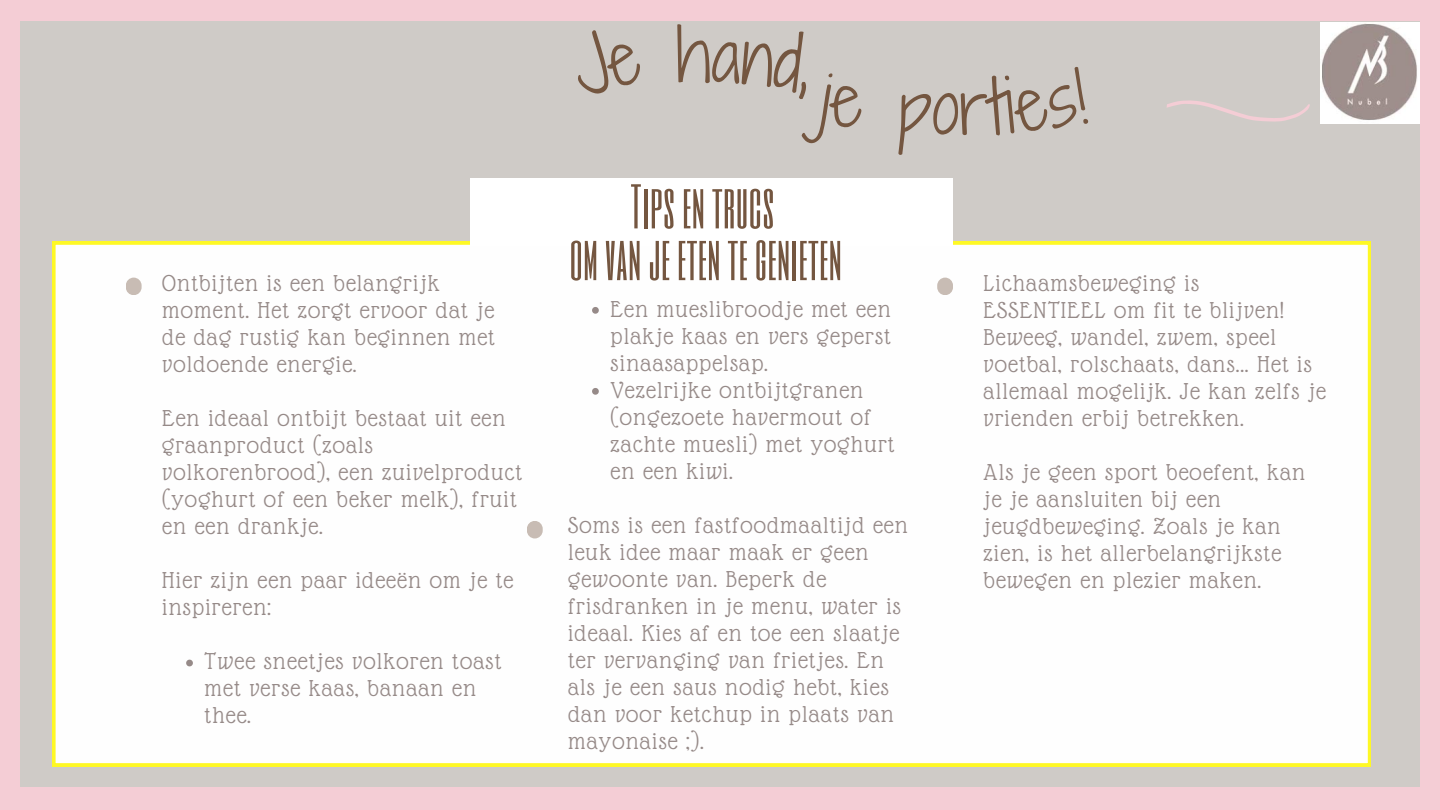
<style>
.page{position:relative;width:1440px;height:810px;background:#cfcbc7}
.page>*{position:absolute;margin:0;border:0;box-sizing:border-box;transform-origin:0 0}
.t1{font:70px "Shadows Into Light Two";color:#745640}
.t2{font:52.3px/51.8px "Six Caps";letter-spacing:.01em;color:#745640;text-align:center}
.t3{font:25px/27px "Glass Antiqua";letter-spacing:.05em;color:#968a88}
</style>
<div class="page">
<div style="left:53px;top:242px;width:1318px;height:524px;background:#fefefe"></div>
<img style="left:1321px;top:23px;width:100px;height:100px">
<div style="left:1421px;top:0;width:19px;height:810px;background:#f4cdd5"></div>
<div style="left:0;top:0;width:1430px;height:21px;background:#f4cdd5"></div>
<div style="left:0;top:0;width:19px;height:810px;background:#f4cdd5"></div>
<div style="left:0;top:787px;width:1430px;height:23px;background:#f4cdd5"></div>
<div style="left:470px;top:178px;width:483px;height:68px;background:#fff"></div>
<div style="left:126px;top:278px;width:16px;height:17px;background:#c8bcb4;border-radius:8px"></div>
<div style="left:937px;top:278px;width:16px;height:17px;background:#c8bcb4;border-radius:8px"></div>
<svg style="left:1167px;top:100px;width:143px;height:22px"></svg>
<svg style="left:527px;top:521px;width:16px;height:18px"></svg>
<svg style="left:186px;top:660px;width:7px;height:6px"></svg>
<svg style="left:592px;top:307px;width:7px;height:7px"></svg>
<svg style="left:592px;top:388px;width:7px;height:7px"></svg>
<p class="t3" style="left:162px;top:270px;width:334px">Ontbijten is een belangrijk moment. Het zorgt ervoor dat je de dag rustig kan beginnen met voldoende energie.</p>
<p class="t3" style="left:162px;top:405px;width:361px">Een ideaal ontbijt bestaat uit een graanproduct (zoals volkorenbrood), een zuivelproduct (yoghurt of een beker melk), fruit en een drankje.</p>
<p class="t3" style="left:162px;top:567px;width:352px">Hier zijn een paar ideeën om je te inspireren:</p>
<p class="t3" style="left:205px;top:648px;width:298px">Twee sneetjes volkoren toast met verse kaas, banaan en thee.</p>
<p class="t1" style="left:676px;top:4px;width:36px">h</p>
<p class="t2" style="left:570px;top:179px;width:274px">Tips en trucs<br>omvan je eten te genieten</p>
<p class="t3" style="left:611px;top:295px;width:285px">Een mueslibroodje met een plakje kaas en vers geperst sinaasappelsap.<br>Vezelrijke ontbijtgranen (ongezoete havermout of zachte muesli) met yoghurt en een kiwi.</p>
<p class="t3" style="left:568px;top:511px;width:341px">Soms is een fastfoodmaaltijd een leuk idee maar maak er geen gewoonte van. Beperk de frisdranken in je menu, water is ideaal. Kies af en toe een slaatje ter vervanging van frietjes. En als je een saus nodig hebt, kies dan voor ketchup in plaats van mayonaise ;).</p>
<p class="t3" style="left:984px;top:270px;width:344px">Lichaamsbeweging is<br>ESSENTIEEL om fit te blijven!<br>Beweeg, wandel, zwem, speel voetbal, rolschaats, dans... Het is allemaal mogelijk. Je kan zelfs je vrienden erbij betrekken.</p>
<p class="t3" style="left:984px;top:459px;width:323px">Als je geen sport beoefent, kan je je aansluiten bij een jeugdbeweging. Zoals je kan zien, is het allerbelangrijkste bewegen en plezier maken.</p>
</div>
